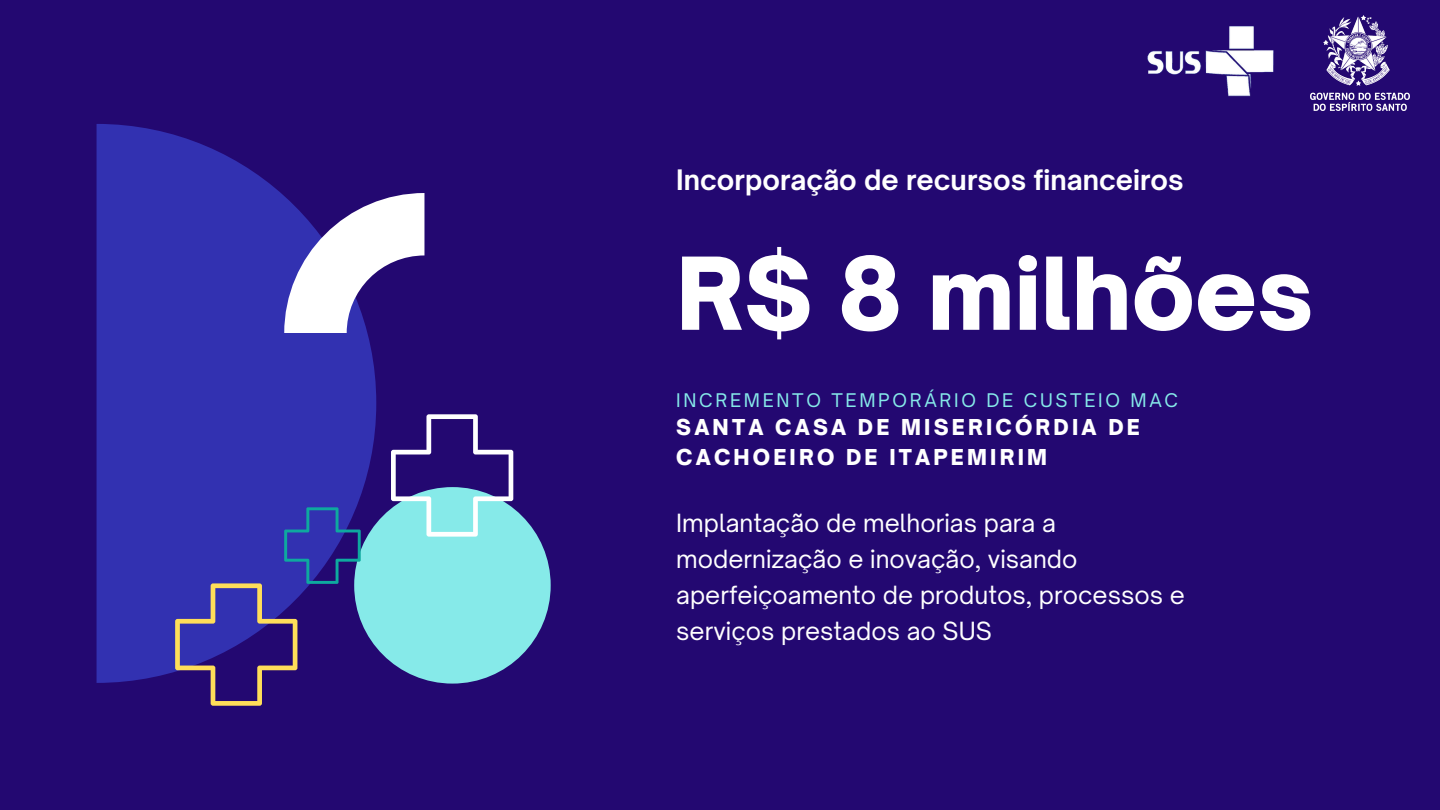
<style>
.page{position:relative;width:1440px;height:810px;background:#230871}
.page>*{position:absolute;margin:0;border:0;box-sizing:border-box;transform-origin:0 0}
.t1{font:900 96px "Open Sauce One";color:#fff}
.t2{font:700 27px "Open Sauce One";color:#fff}
.t3{font:24px/36px "Open Sauce One";color:#fff}
.t4{font:900 21px/29.2px "Open Sauce One";letter-spacing:.15em;color:#fff}
.t5{font:18px "Open Sauce One";letter-spacing:.15em;color:#86eae9}
</style>
<div class="page">
<svg style="left:97px;top:124px;width:279px;height:559px;background:#302ca9"></svg>
<div style="left:354px;top:487px;width:197px;height:197px;background:#86eae9;border-radius:50%"></div>
<svg style="left:284px;top:193px;width:140px;height:140px"></svg>
<img style="left:1147px;top:26px;width:127px;height:71px">
<img style="left:1310px;top:16px;width:99px;height:94px">
<svg style="left:175px;top:507px;width:186px;height:199px"></svg>
<svg style="left:391px;top:414px;width:122px;height:123px"></svg>
<p class="t2" style="left:676px;top:163px;width:509px">Incorporação de recursos financeiros</p>
<p class="t1" style="left:676px;top:234px;width:639px">R$ 8 milhões</p>
<p class="t5" style="left:676px;top:389px;width:503px">INCREMENTO TEMPORÁRIO DE CUSTEIO MAC</p>
<p class="t4" style="left:676px;top:413px;width:465px">SANTA CASA DE MISERICÓRDIA DE<br>CACHOEIRO DE ITAPEMIRIM</p>
<p class="t3" style="left:676px;top:505px;width:510px">Implantação de melhorias para a modernização e inovação, visando aperfeiçoamento de produtos, processos e serviços prestados ao SUS</p>
</div>
